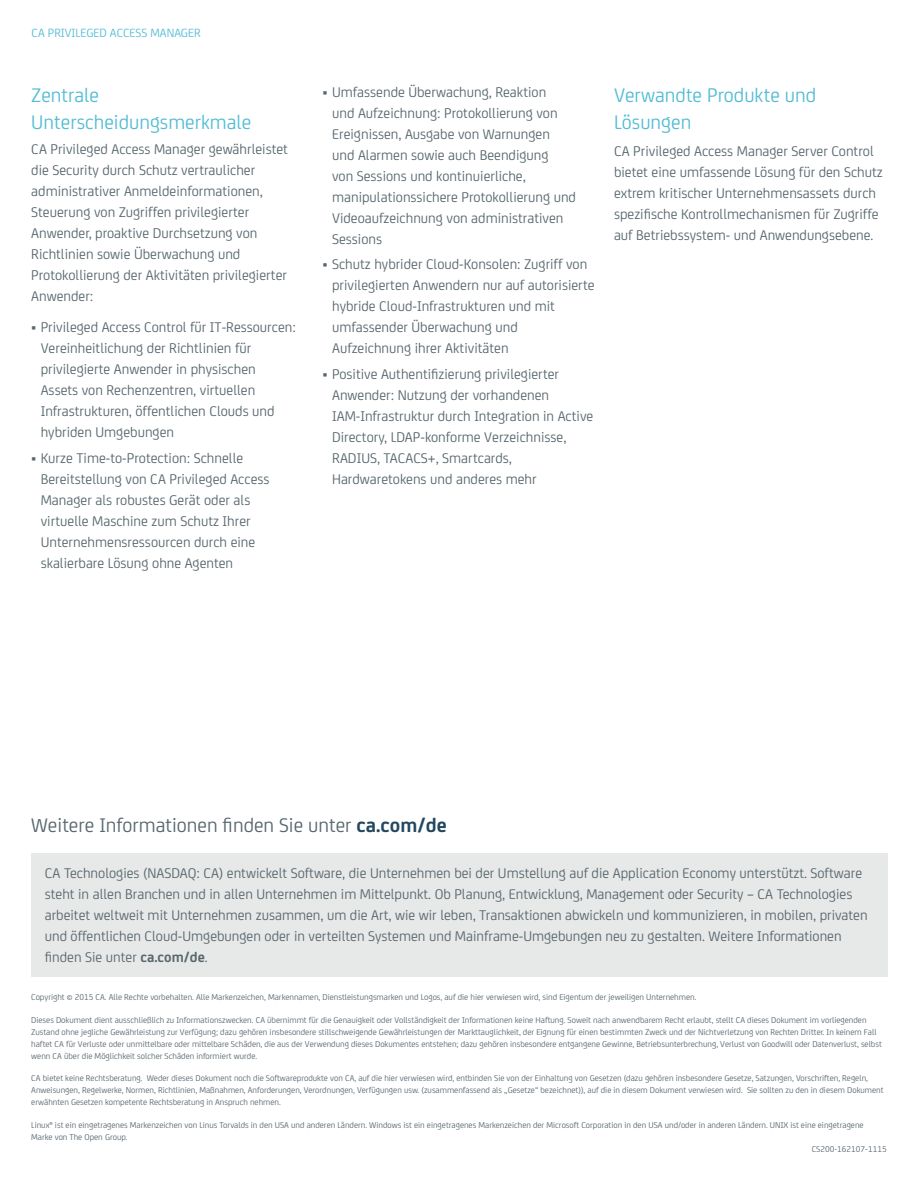
<style>
.page{position:relative;width:918px;height:1188px;background:#fff}
.page>*{position:absolute;margin:0;border:0;box-sizing:border-box;transform-origin:0 0}
.t1{font:21px/27px "CA Sans";color:#54bcd5}
.t2{font:21px "CA Sans";color:#58686e}
.t3{font:15px/21px "CA Sans";color:#58686e}
.t4{font:12.75px "CA Sans";color:#54bcd5}
.t5{font:9px/12px "CA Sans";color:#58686e}
.s1{font-weight:700;color:#22475f}
.s2{font-weight:700}
</style>
<div class="page">
<div style="left:31px;top:853px;width:856px;height:123px;background:#e7e8e8"></div>
<p class="t4" style="left:32px;top:24px;width:30px">CA Privileged</p>
<p class="t4" style="left:110px;top:24px;width:14px">Access</p>
<p class="t4" style="left:150px;top:24px;width:18px">Manager</p>
<h1 class="t1" style="left:31px;top:80px;width:222px">Zentrale<br>Unterscheidungsmerkmale</h1>
<p class="t3" style="left:31px;top:138px;width:258px">CA Privileged Access Manager gewährleistet die Security durch Schutz vertraulicher administrativer Anmeldeinformationen, Steuerung von Zugriffen privilegierter Anwender, proaktive Durchsetzung von Richtlinien sowie Überwachung und Protokollierung der Aktivitäten privilegierter Anwender:</p>
<p class="t3" style="left:41px;top:316px;width:257px;text-indent:-9px">• Privileged Access Control für IT-Ressourcen:<br>Vereinheitlichung der Richtlinien für privilegierte Anwender in physischen Assets von Rechenzentren, virtuellen Infrastrukturen, öffentlichen Clouds und hybriden Umgebungen</p>
<p class="t3" style="left:41px;top:446px;width:230px;text-indent:-9px">• Kurze Time-to-Protection: Schnelle Bereitstellung von CA Privileged Access Manager als robustes Gerät oder als virtuelle Maschine zum Schutz Ihrer Unternehmensressourcen durch eine skalierbare Lösung ohne Agenten</p>
<p class="t3" style="left:332px;top:81px;width:245px;text-indent:-9px">• Umfassende Überwachung, Reaktion<br>und Aufzeichnung: Protokollierung von Ereignissen, Ausgabe von Warnungen<br>und Alarmen sowie auch Beendigung<br>von Sessions und kontinuierliche, manipulationssichere Protokollierung und Videoaufzeichnung von administrativen Sessions</p>
<p class="t3" style="left:332px;top:253px;width:264px;text-indent:-9px">• Schutz hybrider Cloud-Konsolen: Zugriff von privilegierten Anwendern nur auf autorisierte hybride Cloud-Infrastrukturen und mit umfassender Überwachung und Aufzeichnung ihrer Aktivitäten</p>
<p class="t3" style="left:332px;top:362px;width:263px;text-indent:-9px">• Positive Authentifizierung privilegierter Anwender: Nutzung der vorhandenen IAM-Infrastruktur durch Integration in Active Directory, LDAP-konforme Verzeichnisse, RADIUS, TACACS+, Smartcards, Hardwaretokens und anderes mehr</p>
<h1 class="t1" style="left:614px;top:80px;width:204px">Verwandte Produkte und<br>Lösungen</h1>
<p class="t3" style="left:614px;top:140px;width:270px">CA Privileged Access Manager Server Control bietet eine umfassende Lösung für den Schutz extrem kritischer Unternehmensassets durch spezifische Kontrollmechanismen für Zugriffe auf Betriebssystem- und Anwendungsebene.</p>
<h1 class="t2" style="left:31px;top:810px;width:417px">Weitere Informationen finden Sie unter <span class="s1">ca.com/de</span></h1>
<p class="t3" style="left:45px;top:861px;width:824px">CA Technologies (NASDAQ: CA) entwickelt Software, die Unternehmen bei der Umstellung auf die Application Economy unterstützt. Software steht in allen Branchen und in allen Unternehmen im Mittelpunkt. Ob Planung, Entwicklung, Management oder Security – CA Technologies arbeitet weltweit mit Unternehmen zusammen, um die Art, wie wir leben, Transaktionen abwickeln und kommunizieren, in mobilen, privaten und öffentlichen Cloud-Umgebungen oder in verteilten Systemen und Mainframe-Umgebungen neu zu gestalten. Weitere Informationen finden Sie unter <span class="s2">ca.com/de</span>.</p>
<p class="t5" style="left:31px;top:991px;width:667px">Copyright © 2015 CA. Alle Rechte vorbehalten. Alle Markenzeichen, Markennamen, Dienstleistungsmarken und Logos, auf die hier verwiesen wird, sind Eigentum der jeweiligen Unternehmen.</p>
<p class="t5" style="left:31px;top:1013px;width:852px">Dieses Dokument dient ausschließlich zu Informationszwecken. CA übernimmt für die Genauigkeit oder Vollständigkeit der Informationen keine Haftung. Soweit nach anwendbarem Recht erlaubt, stellt CA dieses Dokument im vorliegenden Zustand ohne jegliche Gewährleistung zur Verfügung; dazu gehören insbesondere stillschweigende Gewährleistungen der Markttauglichkeit, der Eignung für einen bestimmten Zweck und der Nichtverletzung von Rechten Dritter. In keinem Fall haftet CA für Verluste oder unmittelbare oder mittelbare Schäden, die aus der Verwendung dieses Dokumentes entstehen; dazu gehören insbesondere entgangene Gewinne, Betriebsunterbrechung, Verlust von Goodwill oder Datenverlust, selbst wenn CA über die Möglichkeit solcher Schäden informiert wurde.</p>
<p class="t5" style="left:31px;top:1072px;width:854px">CA bietet keine Rechtsberatung. Weder dieses Dokument noch die Softwareprodukte von CA, auf die hier verwiesen wird, entbinden Sie von der Einhaltung von Gesetzen (dazu gehören insbesondere Gesetze, Satzungen, Vorschriften, Regeln,<br>Anweisungen, Regelwerke, Normen, Richtlinien, Maßnahmen, Anforderungen, Verordnungen, Verfügungen usw. (zusammenfassend als „Gesetze“ bezeichnet)), auf die in diesem Dokument verwiesen wird. Sie sollten zu den in diesem Dokument erwähnten Gesetzen kompetente Rechtsberatung in Anspruch nehmen.</p>
<p class="t5" style="left:31px;top:1118px;width:834px">Linux® ist ein eingetragenes Markenzeichen von Linus Torvalds in den USA und anderen Ländern. Windows ist ein eingetragenes Markenzeichen der Microsoft Corporation in den USA und/oder in anderen Ländern. UNIX ist eine eingetragene</p>
<p class="t5" style="left:31px;top:1130px;width:98px">Marke von The Open Group.</p>
<p class="t5" style="left:812px;top:1142px;width:77px">CS200-162107-1115</p>
</div>
